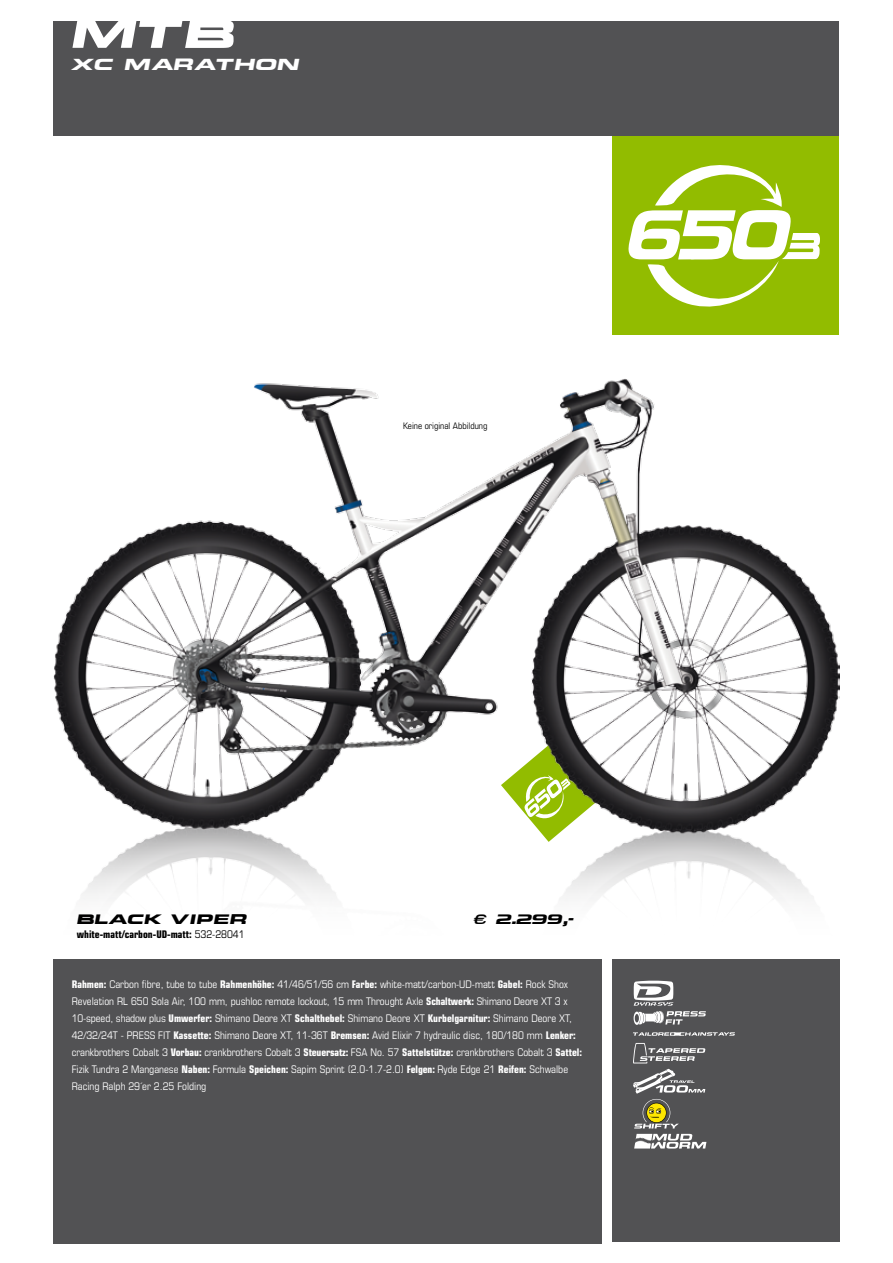
<style>
.page{position:relative;width:893px;height:1263px;background:#fff}
.page>*{position:absolute;margin:0;border:0;box-sizing:border-box;transform-origin:0 0}
.t1{font:52.5px "bulls";color:#fff}
.t2{font:21px "bulls";color:#fff}
.t3{font:18px "bulls";color:#000}
.t4{font:condensed 10.5px/17px "Eurostile";color:#fff}
.t5{font:700 condensed 10.5px "Eurostile";color:#000}
.t6{font:condensed 9px "Eurostile";color:#000}
.s1{font-weight:400}
.s2{font-weight:700}
</style>
<div class="page">
<div style="left:612px;top:94px;width:227px;height:241px;background:#92bc00"></div>
<svg style="left:628px;top:165px;width:192px;height:142px"></svg>
<div style="left:54px;top:959px;width:548px;height:284px;background:#525254"></div>
<div style="left:612px;top:959px;width:228px;height:283px;background:#525254"></div>
<img style="left:54px;top:379px;width:786px;height:520px">
<div style="left:54px;top:21px;width:785px;height:115px;background:#525254"></div>
<svg style="left:633px;top:1069px;width:72px;height:24px"></svg>
<svg style="left:634px;top:1134px;width:72px;height:14px"></svg>
<svg style="left:634px;top:980px;width:72px;height:45px"></svg>
<svg style="left:634px;top:1099px;width:45px;height:29px"></svg>
<svg style="left:633px;top:1043px;width:72px;height:20px"></svg>
<svg style="left:633px;top:1032px;width:102px;height:4px"></svg>
<h1 class="t1" style="left:71px;top:10px;width:166px">MTB</h1>
<h2 class="t2" style="left:71px;top:55px;width:231px">XC Marathon</h2>
<p class="t6" style="left:403px;top:421px;width:86px">Keine original Abbildung</p>
<h3 class="t3" style="left:77px;top:911px;width:172px">Black Viper</h3>
<h3 class="t3" style="left:474px;top:911px;width:102px">€ 2.299,-</h3>
<p class="t5" style="left:77px;top:928px;width:169px">white-matt/carbon-UD-matt: <span class="s1">532-28041</span></p>
<p class="t4" style="left:72px;top:975px;width:512px"><span class="s2">Rahmen:</span> Carbon fibre, tube to tube <span class="s2">Rahmenhöhe:</span> 41/46/51/56 cm <span class="s2">Farbe:</span> white-matt/carbon-UD-matt <span class="s2">Gabel:</span> Rock Shox Revelation RL 650 Sola Air, 100 mm, pushloc remote lockout, 15 mm Throught Axle <span class="s2">Schaltwerk:</span> Shimano Deore XT 3 x 10-speed, shadow plus <span class="s2">Umwerfer:</span> Shimano Deore XT <span class="s2">Schalthebel:</span> Shimano Deore XT <span class="s2">Kurbelgarnitur:</span> Shimano Deore XT, 42/32/24T - PRESS FIT <span class="s2">Kassette:</span> Shimano Deore XT, 11-36T <span class="s2">Bremsen:</span> Avid Elixir 7 hydraulic disc, 180/180 mm <span class="s2">Lenker: </span>crankbrothers Cobalt 3 <span class="s2">Vorbau:</span> crankbrothers Cobalt 3 <span class="s2">Steuersatz:</span> FSA No. 57 <span class="s2">Sattelstütze:</span> crankbrothers Cobalt 3 <span class="s2">Sattel:<br></span>Fizik Tundra 2 Manganese <span class="s2">Naben:</span> Formula <span class="s2">Speichen:</span> Sapim Sprint (2.0-1.7-2.0) <span class="s2">Felgen:</span> Ryde Edge 21 <span class="s2">Reifen:</span> Schwalbe Racing Ralph 29´er 2.25 Folding</p>
</div>
